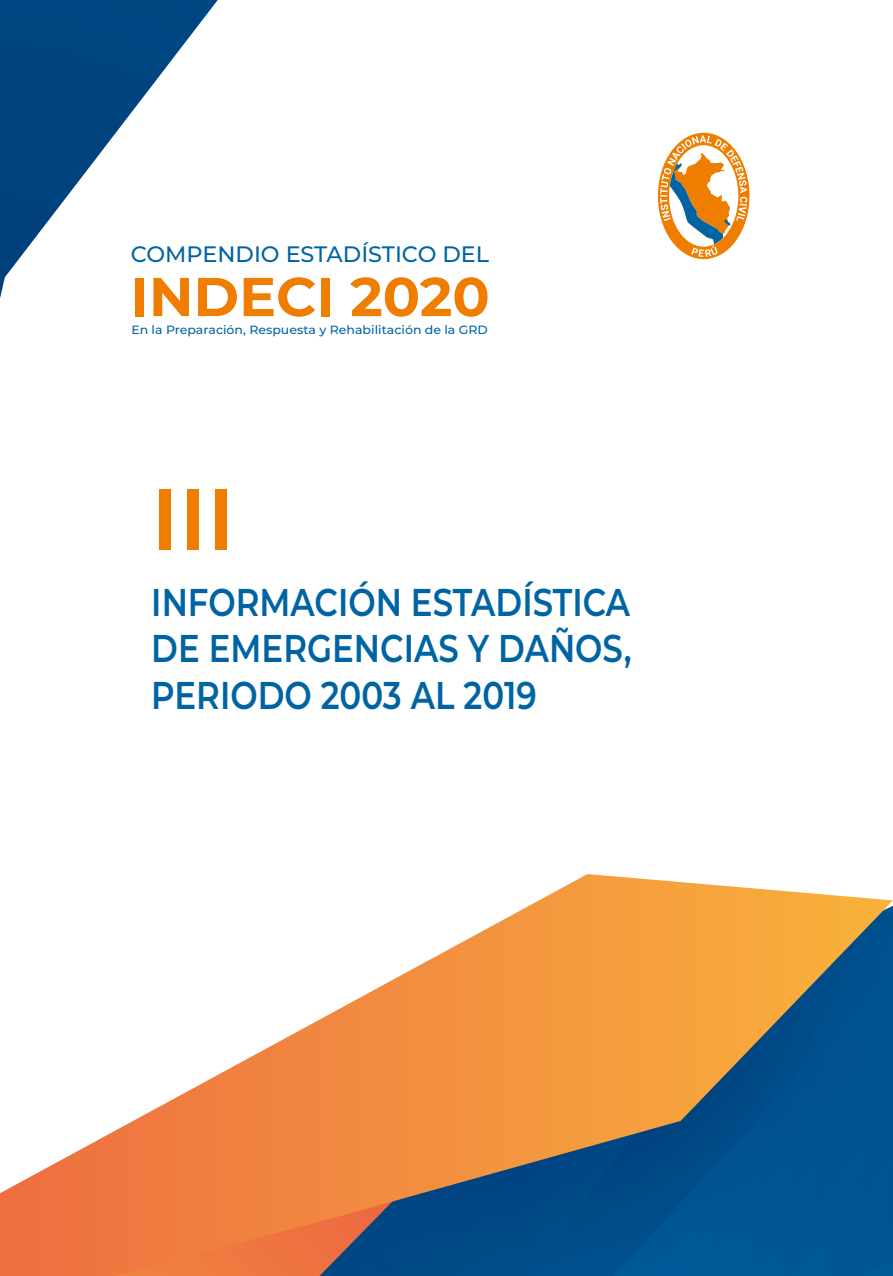
<style>
.page{position:relative;width:893px;height:1276px;background:#fff}
.page>*{position:absolute;margin:0;border:0;box-sizing:border-box;transform-origin:0 0}
.t1{font:600 86.25px "Montserrat";color:#ef7d00}
.t2{font:700 54.45px "Montserrat";color:#ef7d00}
.t3{font:600 38.7px/46.3px "Montserrat";color:#0064a3;text-align:justify;scale:.84 1}
.t4{font:500 22.35px "Montserrat";color:#0064a3}
.t5{font:500 12px "Montserrat";color:#0064a3;scale:1.05 1}
</style>
<div class="page">
<svg style="left:0;top:0;width:218px;height:298px"></svg>
<svg style="left:658px;top:133px;width:91px;height:126px"></svg>
<svg style="left:0;top:874px;width:893px;height:402px"></svg>
<p class="t4" style="left:131px;top:238px;width:360px">COMPENDIO ESTADÍSTICO DEL</p>
<h2 class="t2" style="left:131px;top:257px;width:360px">INDECI 2020</h2>
<p class="t5" style="left:131px;top:321px;width:341px">En la Preparación, Respuesta y Rehabilitación de la GRD</p>
<h1 class="t1" style="left:151px;top:457px;width:85px">III</h1>
<p class="t3" style="left:151px;top:577px;width:573px">INFORMACIÓN ESTADÍSTICA DE EMERGENCIAS Y DAÑOS, PERIODO 2003 AL 2019</p>
</div>
